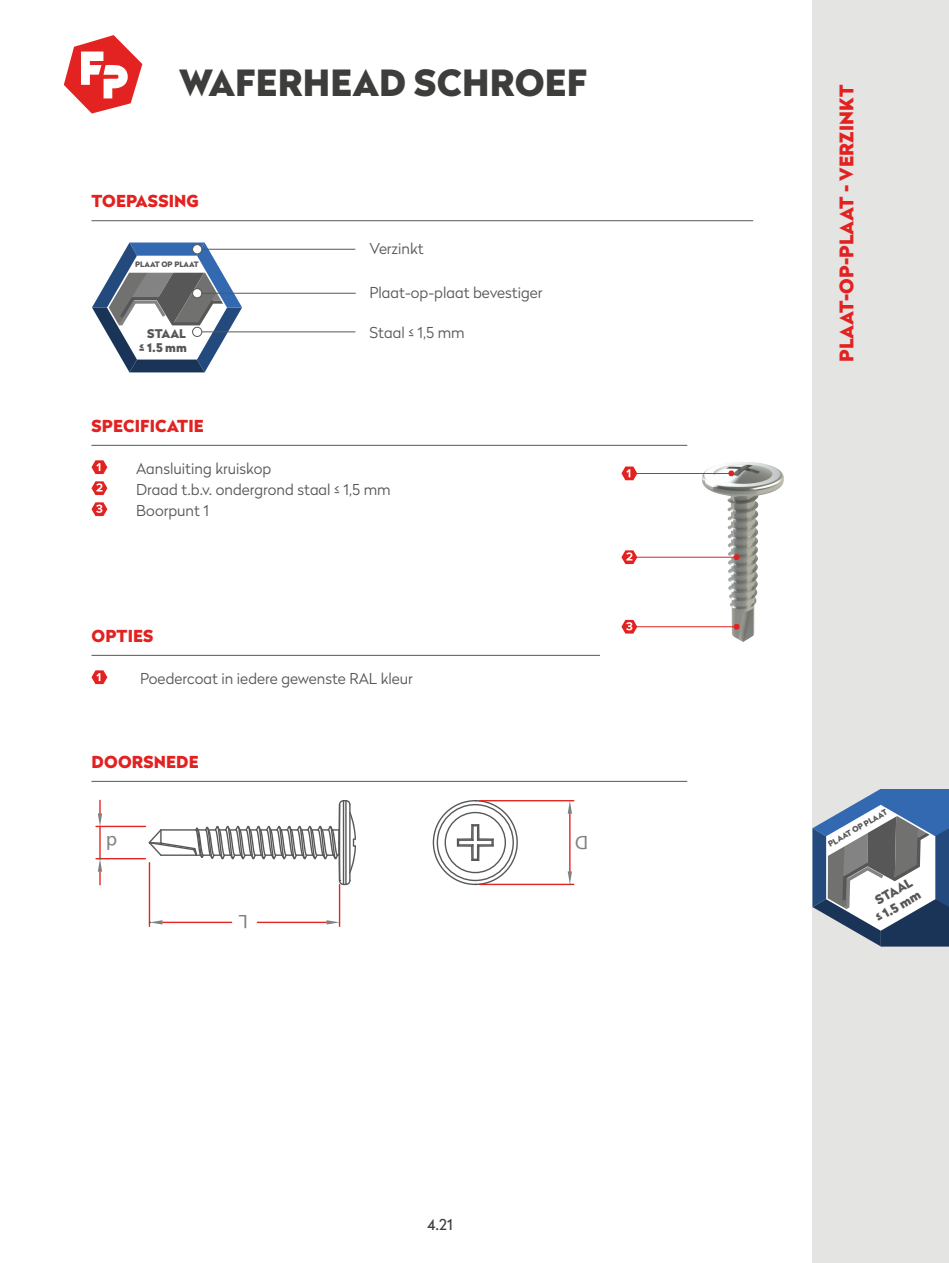
<style>
.page{position:relative;width:949px;height:1263px;background:#fff}
.page>*{position:absolute;margin:0;border:0;box-sizing:border-box;transform-origin:0 0}
.t1{font:900 36px "Radikal";letter-spacing:.005em;color:#3d3d3c}
.t2{font:19.5px "Myriad Pro";color:#808181}
.t3{font:900 18.75px "Radikal";letter-spacing:.005em;color:#e22221}
.t4{font:900 16.5px "Radikal";letter-spacing:.005em;color:#e22221}
.t5{font:300 15px/21px "Radikal";color:#575756}
.t6{font:15px "Radikal";color:#3d3d3c}
.t7{font:900 12.6px/14.7px "Radikal";color:#575757;text-align:center}
.t8{font:900 12px/14px "Radikal";color:#575757;text-align:center}
.t9{font:900 7.8px "Radikal";color:#575757}
.t10{font:900 7.5px "Radikal";color:#575757}
</style>
<div class="page">
<div style="left:812px;top:0;width:136px;height:1263px;background:#e4e4e3"></div>
<svg style="left:812px;top:789px;width:136px;height:157px;background:#8796ab"></svg>
<svg style="left:64px;top:35px;width:78px;height:79px"></svg>
<img style="left:695px;top:462px;width:89px;height:180px">
<hr style="left:91px;top:781px;width:596px;height:1px;background:#575756">
<hr style="left:91px;top:220px;width:662px;height:1px;background:#575756">
<div style="left:444px;top:812px;width:62px;height:61px;border:1px solid #585858;border-radius:50%"></div>
<svg style="left:456px;top:824px;width:38px;height:37px"></svg>
<div style="left:436px;top:804px;width:77px;height:77px;border:1px solid #585858;border-radius:50%"></div>
<hr style="left:339px;top:884px;width:1px;height:42px;background:#e52521">
<hr style="left:149px;top:863px;width:1px;height:63px;background:#e52521">
<hr style="left:257px;top:922px;width:69px;height:1px;background:#e52521">
<hr style="left:162px;top:922px;width:69px;height:1px;background:#e52521">
<svg style="left:326px;top:920px;width:13px;height:4px"></svg>
<hr style="left:479px;top:800px;width:94px;height:1px;background:#e52521">
<hr style="left:479px;top:884px;width:94px;height:1px;background:#e52521">
<hr style="left:569px;top:814px;width:1px;height:57px;background:#e52521">
<svg style="left:567px;top:801px;width:5px;height:13px"></svg>
<hr style="left:96px;top:826px;width:49px;height:1px;background:#e52521">
<hr style="left:96px;top:858px;width:49px;height:1px;background:#e52521">
<hr style="left:99px;top:826px;width:2px;height:33px;background:#e52521">
<svg style="left:98px;top:800px;width:4px;height:26px"></svg>
<svg style="left:148px;top:800px;width:208px;height:86px"></svg>
<svg style="left:149px;top:920px;width:13px;height:4px"></svg>
<svg style="left:567px;top:871px;width:5px;height:14px"></svg>
<svg style="left:98px;top:858px;width:4px;height:27px"></svg>
<svg style="left:92px;top:242px;width:150px;height:130px"></svg>
<div style="left:192px;top:245px;width:10px;height:9px;background:#fff;border-radius:50%"></div>
<div style="left:192px;top:244px;width:10px;height:10px;border:1px solid #575756;border-radius:50%"></div>
<hr style="left:199px;top:293px;width:156px;height:1px;background:#575756">
<hr style="left:200px;top:332px;width:155px;height:1px;background:#575756">
<hr style="left:202px;top:249px;width:153px;height:1px;background:#575756">
<div style="left:192px;top:289px;width:10px;height:9px;background:#fff;border-radius:50%"></div>
<div style="left:192px;top:288px;width:10px;height:10px;border:1px solid #575756;border-radius:50%"></div>
<div style="left:192px;top:327px;width:10px;height:9px;background:#fff;border-radius:50%"></div>
<div style="left:192px;top:327px;width:10px;height:10px;border:1px solid #575756;border-radius:50%"></div>
<hr style="left:91px;top:445px;width:596px;height:1px;background:#575756">
<svg style="left:727px;top:471px;width:7px;height:5px"></svg>
<hr style="left:637px;top:473px;width:93px;height:1px;background:#e22221">
<svg style="left:621px;top:466px;width:16px;height:14px"></svg>
<hr style="left:91px;top:655px;width:509px;height:1px;background:#575756">
<svg style="left:91px;top:460px;width:16px;height:14px"></svg>
<svg style="left:91px;top:481px;width:16px;height:14px"></svg>
<svg style="left:91px;top:502px;width:16px;height:14px"></svg>
<svg style="left:91px;top:670px;width:16px;height:14px"></svg>
<svg style="left:733px;top:554px;width:6px;height:6px"></svg>
<svg style="left:621px;top:550px;width:16px;height:14px"></svg>
<hr style="left:636px;top:557px;width:100px;height:1px;background:#e22221">
<svg style="left:621px;top:620px;width:16px;height:14px"></svg>
<svg style="left:733px;top:624px;width:6px;height:5px"></svg>
<hr style="left:636px;top:626px;width:100px;height:1px;background:#e22221">
<h1 class="t1" style="left:179px;top:56px;width:409px">WAFERHEAD SCHROEF</h1>
<p class="t4" style="left:92px;top:189px;width:109px">TOEPASSING</p>
<p class="t10" style="left:135px;top:258px;width:65px">PLAAT OP PLAAT</p>
<p class="t8" style="left:139px;top:325px;width:49px">STAAL<br>≤ 1.5 mm</p>
<p class="t4" style="left:92px;top:414px;width:114px">SPECIFICATIE</p>
<p class="t5" style="left:369px;top:238px;width:56px">Verzinkt</p>
<p class="t5" style="left:369px;top:282px;width:174px">Plaat-op-plaat bevestiger</p>
<p class="t5" style="left:369px;top:322px;width:97px">Staal ≤ 1,5 mm</p>
<p class="t5" style="left:136px;top:457px;width:256px">Aansluiting kruiskop<br>Draad t.b.v. ondergrond staal ≤ 1,5 mm<br>Boorpunt 1</p>
<p class="t4" style="left:92px;top:624px;width:63px">OPTIES</p>
<p class="t5" style="left:140px;top:667px;width:274px">Poedercoat in iedere gewenste RAL kleur</p>
<p class="t4" style="left:92px;top:750px;width:108px">DOORSNEDE</p>
<h2 class="t2" style="left:117px;top:855px;width:13px;rotate:-180deg">d</h2>
<h2 class="t2" style="left:588px;top:855px;width:14px;rotate:-180deg">D</h2>
<h2 class="t2" style="left:248px;top:933px;width:11px;rotate:-180deg">L</h2>
<p class="t6" style="left:427px;top:1214px;width:27px">4.21</p>
<p class="t3" style="left:832px;top:362px;width:279px;rotate:-90deg">PLAAT-OP-PLAAT - VERZINKT</p>
<p class="t9" style="left:825px;top:840px;width:68px;rotate:-30deg">PLAAT OP PLAAT</p>
<p class="t7" style="left:864px;top:898px;width:52px;rotate:-30deg">STAAL<br>≤ 1.5 mm</p>
</div>
